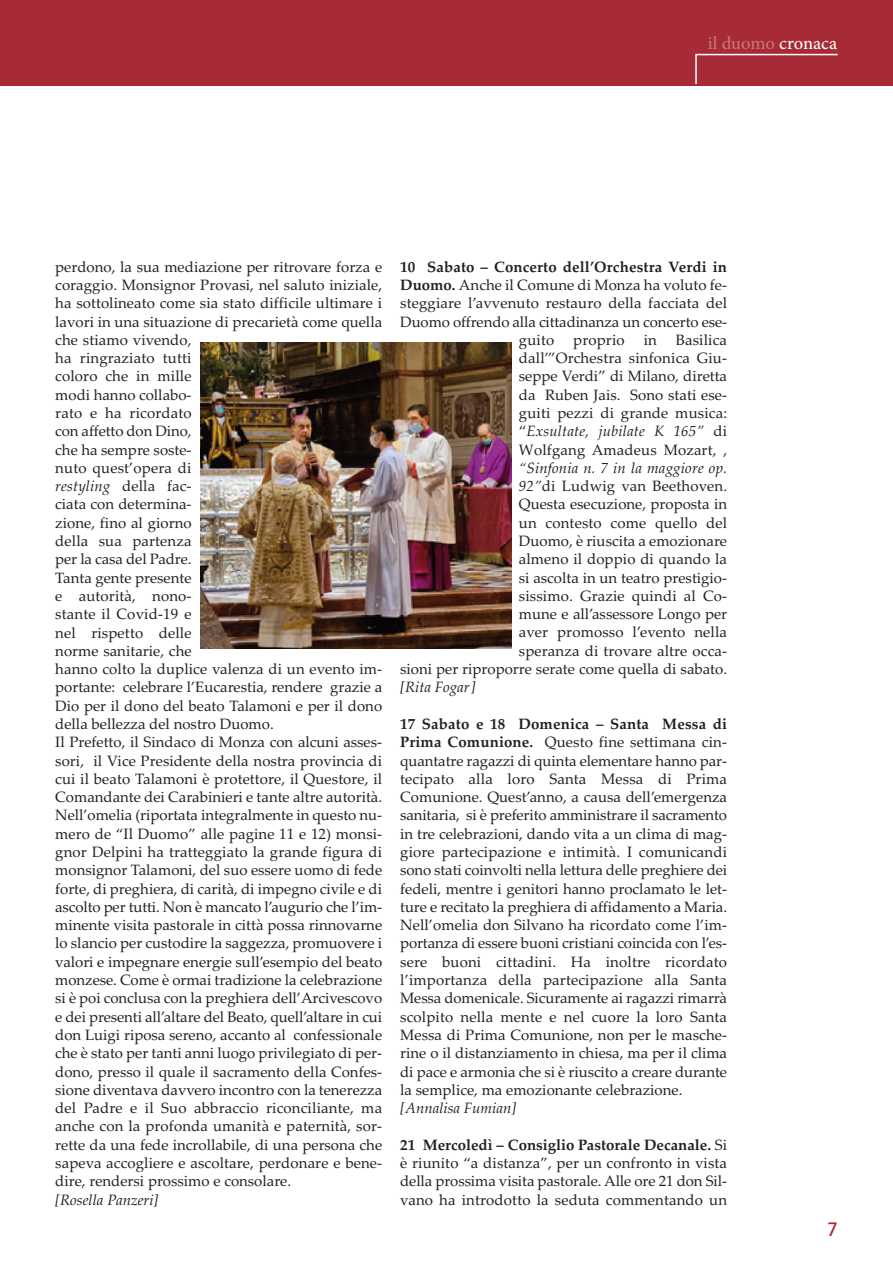
<style>
.page{position:relative;width:893px;height:1263px;background:#fff}
.page>*{position:absolute;margin:0;border:0;box-sizing:border-box;transform-origin:0 0}
.t1{font:18px "Adobe Hebrew";letter-spacing:-.005em;color:#c97677}
.t2{font:18px "Adobe Heiti Std";color:#a72b36}
.t3{font:15px/18.3px "Palatino Linotype";color:#231f20;text-align:justify}
.t4{font:italic 15px "Palatino Linotype";color:#231f20}
.t5{font:700 15px "Palatino Linotype";letter-spacing:.01em;color:#231f20}
.s1{color:#fff}
.s2{font-style:italic}
.s3{font-weight:700}
</style>
<div class="page">
<hr style="left:0;top:0;width:2px;height:85px;background:#a72b36">
<div style="left:2px;top:0;width:891px;height:85px;background:#a72b36"></div>
<svg style="left:694px;top:53px;width:145px;height:33px"></svg>
<img style="left:200px;top:342px;width:311px;height:306px">
<p class="t1" style="left:708px;top:37px;width:131px">il duomo <span class="s1">cronaca</span></p>
<p class="t3" style="left:55px;top:257px;width:328px;text-align:left">perdono, la sua mediazione per ritrovare forza e coraggio. Monsignor Provasi, nel saluto iniziale, ha sottolineato come sia stato difficile ultimare i lavori in una situazione di precarietà come quella che stiamo vivendo,<br>ha ringraziato tutti<br>coloro che in mille<br>modi hanno collabo-<br>rato e ha ricordato<br>con affetto don Dino,<br>che ha sempre soste-<br>nuto quest’opera di<br><span class="s2">restyling</span> della fac-<br>ciata con determina-<br>zione, fino al giorno<br>della sua partenza<br>per la casa del Padre.<br>Tanta gente presente<br>e autorità, nono-<br>stante il Covid-19 e<br>nel rispetto delle<br>norme sanitarie, che<br>hanno colto la duplice valenza di un evento im&shy;portante: celebrare l’Eucarestia, rendere grazie a Dio per il dono del beato Talamoni e per il dono della bellezza del nostro Duomo.<br>Il Prefetto, il Sindaco di Monza con alcuni asses&shy;sori, il Vice Presidente della nostra provincia di cui il beato Talamoni è protettore, il Questore, il Comandante dei Carabinieri e tante altre autorità.<br>Nell’omelia (riportata integralmente in questo nu&shy;mero de “Il Duomo” alle pagine 11 e 12) monsi&shy;gnor Delpini ha tratteggiato la grande figura di monsignor Talamoni, del suo essere uomo di fede forte, di preghiera, di carità, di impegno civile e di ascolto per tutti. Non è mancato l’augurio che l’im&shy;minente visita pastorale in città possa rinnovarne lo slancio per custodire la saggezza, promuovere i valori e impegnare energie sull’esempio del beato monzese. Come è ormai tradizione la celebrazione si è poi conclusa con la preghiera dell’Arcivescovo e dei presenti all’altare del Beato, quell’altare in cui don Luigi riposa sereno, accanto al confessionale che è stato per tanti anni luogo privilegiato di per&shy;dono, presso il quale il sacramento della Confes&shy;sione diventava davvero incontro con la tenerezza del Padre e il Suo abbraccio riconciliante, ma anche con la profonda umanità e paternità, sor&shy;rette da una fede incrollabile, di una persona che sapeva accogliere e ascoltare, perdonare e bene&shy;dire, rendersi prossimo e consolare.</p>
<p class="t4" style="left:55px;top:1190px;width:105px">[Rosella Panzeri]</p>
<p class="t5" style="left:400px;top:258px;width:328px">10 Sabato – Concerto dell’Orchestra Verdi in</p>
<p class="t3" style="left:400px;top:276px;width:328px"><span class="s3">Duomo.</span> Anche il Comune di Monza ha voluto fe-</p>
<p class="t3" style="left:400px;top:294px;width:328px">steggiare l’avvenuto restauro della facciata del</p>
<p class="t3" style="left:400px;top:312px;width:328px">Duomo offrendo alla cittadinanza un concerto ese-</p>
<p class="t3" style="left:519px;top:330px;width:37px">guito</p>
<p class="t3" style="left:573px;top:330px;width:53px">proprio</p>
<p class="t3" style="left:644px;top:330px;width:15px">in</p>
<p class="t3" style="left:519px;top:330px;width:210px;text-indent:157px">Basilica dall’”Orchestra sinfonica Giu&shy;seppe Verdi” di Milano, diretta da Ruben Jais. Sono stati ese&shy;guiti pezzi di grande musica: “<span class="s2">Exsultate, jubilate K 165”</span> di Wolfgang Amadeus Mozart, ,</p>
<p class="t3" style="left:400px;top:458px;width:328px;text-align:right"><span class="s2">“Sinfonia n. 7 in la maggiore op.<br>92”</span>di Ludwig van Beethoven.<br>Questa esecuzione, proposta in<br>un contesto come quello del<br>Duomo, è riuscita a emozionare<br>almeno il doppio di quando la<br>si ascolta in un teatro prestigio-<br>sissimo. Grazie quindi al Co-<br>mune e all’assessore Longo per<br>aver promosso l’evento nella<br>speranza di trovare altre occa-<br>sioni per riproporre serate come quella di sabato.</p>
<p class="t4" style="left:400px;top:678px;width:77px">[Rita Fogar]</p>
<p class="t3" style="left:400px;top:715px;width:328px"><span class="s3">17 Sabato e 18 Domenica – Santa Messa di Prima Comunione.</span> Questo fine settimana cin&shy;quantatre ragazzi di quinta elementare hanno par&shy;tecipato alla loro Santa Messa di Prima Comunione. Quest’anno, a causa dell’emergenza sanitaria, si è preferito amministrare il sacramento in tre celebrazioni, dando vita a un clima di mag&shy;giore partecipazione e intimità. I comunicandi sono stati coinvolti nella lettura delle preghiere dei fedeli, mentre i genitori hanno proclamato le let&shy;ture e recitato la preghiera di affidamento a Maria.<br>Nell’omelia don Silvano ha ricordato come l’im&shy;portanza di essere buoni cristiani coincida con l’es&shy;sere buoni cittadini. Ha inoltre ricordato l’importanza della partecipazione alla Santa Messa domenicale. Sicuramente ai ragazzi rimarrà scolpito nella mente e nel cuore la loro Santa Messa di Prima Comunione, non per le masche&shy;rine o il distanziamento in chiesa, ma per il clima di pace e armonia che si è riuscito a creare durante la semplice, ma emozionante celebrazione.</p>
<p class="t4" style="left:400px;top:1099px;width:118px">[Annalisa Fumian]</p>
<p class="t3" style="left:400px;top:1135px;width:328px"><span class="s3">21 Mercoledì – Consiglio Pastorale Decanale.</span> Si è riunito “a distanza”, per un confronto in vista della prossima visita pastorale. Alle ore 21 don Sil&shy;vano ha introdotto la seduta commentando un</p>
<p class="t2" style="left:828px;top:1219px;width:12px">7</p>
</div>
